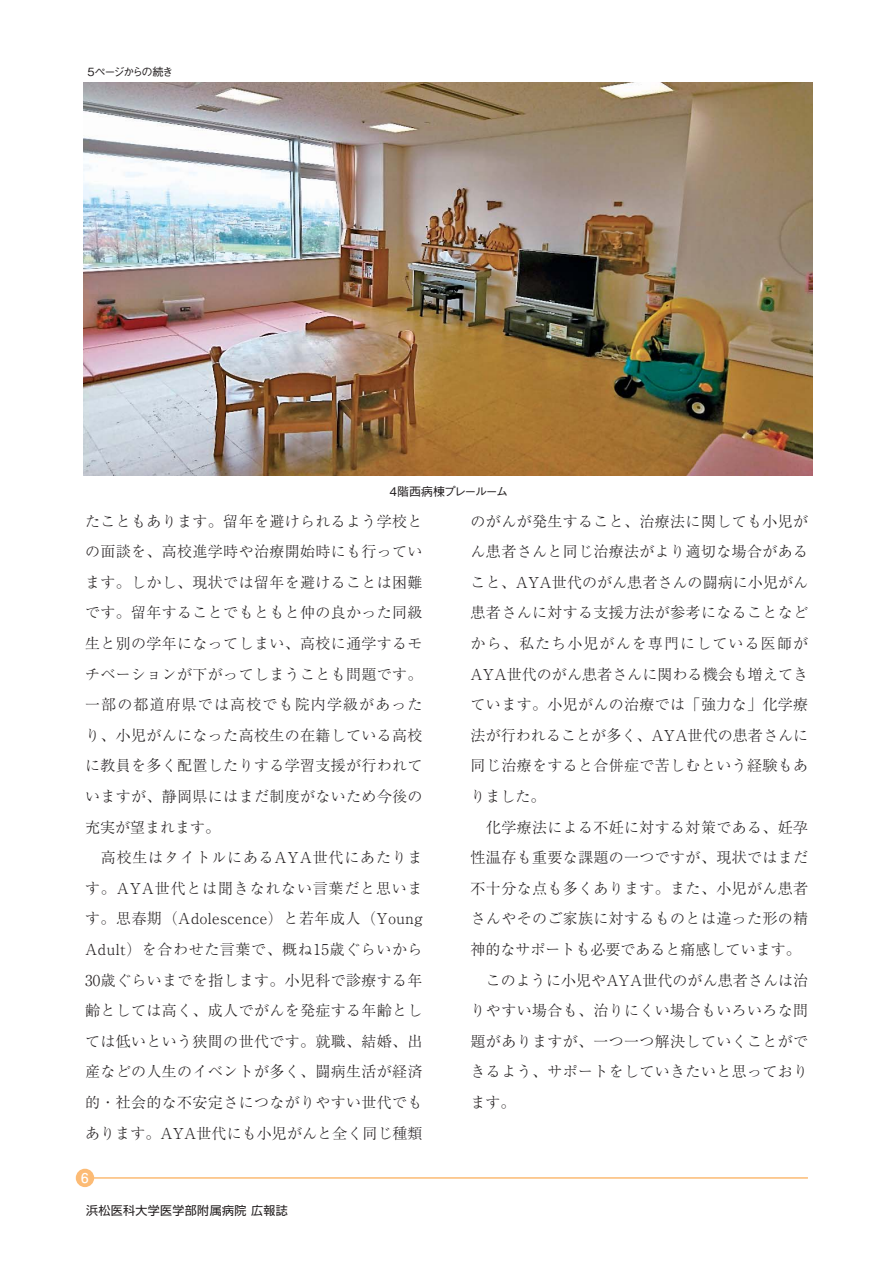
<style>
.page{position:relative;width:893px;height:1263px;background:#fff}
.page>*{position:absolute;margin:0;border:0;box-sizing:border-box;transform-origin:0 0}
.t1{font:15px/30.6px "Ryumin Pro Light 90 pv RKSJ H";letter-spacing:.025em;color:#231f20}
.t2{font:13.5px "Futo Go B101 Pro Bold 90 pv RKSJ H";color:#fff}
.t3{font:12px "Shin Go Pro Regular 90 pv RKSJ H";letter-spacing:.03em;color:#231f20}
.t4{font:12px "Gothic BBB Pro Medium 90 pv RKSJ H";letter-spacing:-.1em;color:#231f20}
.t5{font:11.25px "Gothic BBB Pro Medium 90 pv RKSJ H";letter-spacing:-.125em;color:#231f20}
</style>
<div class="page">
<hr style="left:85px;top:1177px;width:723px;height:2px;background:#fcbb75">
<div style="left:76px;top:1169px;width:18px;height:18px;background:#fcbb75;border-radius:50%"></div>
<img style="left:84px;top:83px;width:728px;height:392px">
<p class="t5" style="left:87px;top:68px;width:88px">5ページからの続き</p>
<p class="t4" style="left:390px;top:487px;width:120px">4階西病棟プレールーム</p>
<p class="t1" style="left:85px;top:508px;width:339px">たこともあります。留年を避けられるよう学校との面談を、高校進学時や治療開始時にも行っています。しかし、現状では留年を避けることは困難です。留年することでもともと仲の良かった同級生と別の学年になってしまい、高校に通学するモチベーションが下がってしまうことも問題です。一部の都道府県では高校でも院内学級があったり、小児がんになった高校生の在籍している高校に教員を多く配置したりする学習支援が行われていますが、静岡県にはまだ制度がないため今後の充実が望まれます。<br>　高校生はタイトルにあるAYA世代にあたります。AYA世代とは聞きなれない言葉だと思います。思春期（Adolescence）と若年成人（Young<br>Adult）を合わせた言葉で、概ね15歳ぐらいから<br>30歳ぐらいまでを指します。小児科で診療する年齢としては高く、成人でがんを発症する年齢としては低いという狭間の世代です。就職、結婚、出産などの人生のイベントが多く、闘病生活が経済的・社会的な不安定さにつながりやすい世代でもあります。AYA世代にも小児がんと全く同じ種類</p>
<p class="t1" style="left:471px;top:508px;width:339px">のがんが発生すること、治療法に関しても小児がん患者さんと同じ治療法がより適切な場合があること、AYA世代のがん患者さんの闘病に小児がん患者さんに対する支援方法が参考になることなどから、私たち小児がんを専門にしている医師が<br>AYA世代のがん患者さんに関わる機会も増えてきています。小児がんの治療では「強力な」化学療法が行われることが多く、AYA世代の患者さんに同じ治療をすると合併症で苦しむという経験もありました。<br>　化学療法による不妊に対する対策である、妊孕性温存も重要な課題の一つですが、現状ではまだ不十分な点も多くあります。また、小児がん患者さんやそのご家族に対するものとは違った形の精神的なサポートも必要であると痛感しています。　このように小児やAYA世代のがん患者さんは治りやすい場合も、治りにくい場合もいろいろな問題がありますが、一つ一つ解決していくことができるよう、サポートをしていきたいと思っております。</p>
<p class="t2" style="left:81px;top:1173px;width:9px">6</p>
<p class="t3" style="left:86px;top:1206px;width:203px">浜松医科大学医学部附属病院 広報誌</p>
</div>
